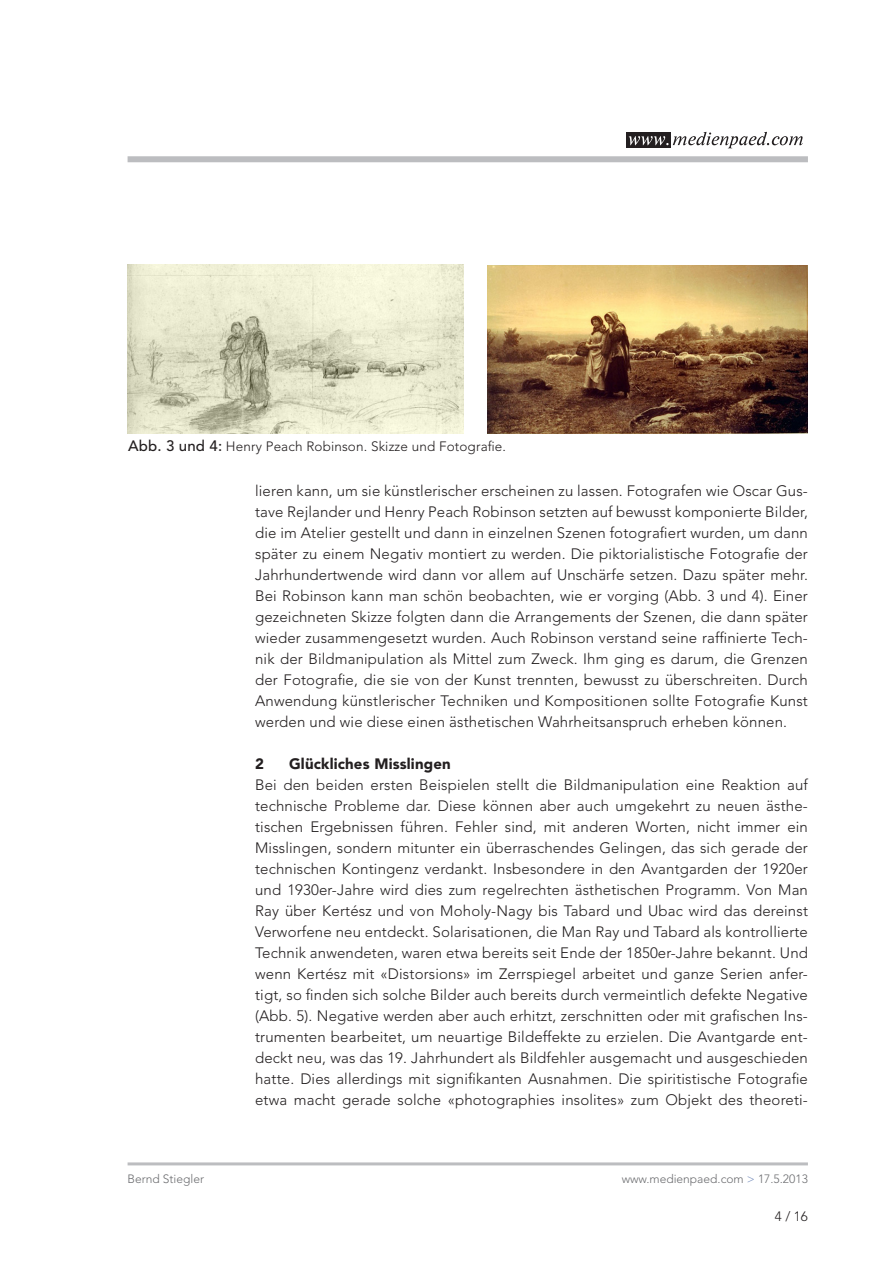
<style>
.page{position:relative;width:893px;height:1263px;background:#fff}
.page>*{position:absolute;margin:0;border:0;box-sizing:border-box;transform-origin:0 0}
.t1{font:300 15px/21px "Avenir LT Std";letter-spacing:.01em;color:#231f20;text-align:justify}
.t2{font:900 15px "Avenir LT Std";letter-spacing:.01em;color:#231f20}
.t3{font:300 13.5px "Avenir LT Std";letter-spacing:.01em;color:#231f20}
.t4{font:300 12px "Avenir LT Std";color:#6c6d70}
.s1{font-weight:500;font-size:15px}
.s2{color:#748cbb}
</style>
<div class="page">
<div style="left:128px;top:156px;width:680px;height:6px;background:#bcbdc0"></div>
<hr style="left:128px;top:1162px;width:680px;height:3px;background:#bcbdc0">
<div style="left:626px;top:133px;width:45px;height:15px;background:#231f20"></div>
<svg style="left:629px;top:132px;width:174px;height:16px"></svg>
<img style="left:128px;top:265px;width:335px;height:168px">
<img style="left:487px;top:265px;width:321px;height:168px">
<p class="t3" style="left:128px;top:438px;width:379px"><span class="s1">Abb. 3 und 4:</span> Henry Peach Robinson. Skizze und Fotografie.</p>
<p class="t1" style="left:255px;top:480px;width:554px">lieren kann, um sie künstlerischer erscheinen zu lassen. Fotografen wie Oscar Gus&shy;tave Rejlander und Henry Peach Robinson setzten auf bewusst komponierte Bilder, die im Atelier gestellt und dann in einzelnen Szenen fotografiert wurden, um dann später zu einem Negativ montiert zu werden. Die piktorialistische Fotografie der Jahrhundertwende wird dann vor allem auf Unschärfe setzen. Dazu später mehr.<br>Bei Robinson kann man schön beobachten, wie er vorging (Abb. 3 und 4). Einer gezeichneten Skizze folgten dann die Arrangements der Szenen, die dann später wieder zusammengesetzt wurden. Auch Robinson verstand seine raffinierte Tech&shy;nik der Bildmanipulation als Mittel zum Zweck. Ihm ging es darum, die Grenzen der Fotografie, die sie von der Kunst trennten, bewusst zu überschreiten. Durch Anwendung künstlerischer Techniken und Kompositionen sollte Fotografie Kunst werden und wie diese einen ästhetischen Wahrheitsanspruch erheben können.</p>
<p class="t2" style="left:255px;top:755px;width:10px">2</p>
<p class="t2" style="left:289px;top:755px;width:163px">Glückliches Misslingen</p>
<p class="t1" style="left:255px;top:774px;width:554px">Bei den beiden ersten Beispielen stellt die Bildmanipulation eine Reaktion auf technische Probleme dar. Diese können aber auch umgekehrt zu neuen ästhe&shy;tischen Ergebnissen führen. Fehler sind, mit anderen Worten, nicht immer ein Misslingen, sondern mitunter ein überraschendes Gelingen, das sich gerade der technischen Kontingenz verdankt. Insbesondere in den Avantgarden der 1920er und 1930er-Jahre wird dies zum regelrechten ästhetischen Programm. Von Man Ray über Kertész und von Moholy-Nagy bis Tabard und Ubac wird das dereinst Verworfene neu entdeckt. Solarisationen, die Man Ray und Tabard als kontrollierte Technik anwendeten, waren etwa bereits seit Ende der 1850er-Jahre bekannt. Und wenn Kertész mit «Distorsions» im Zerrspiegel arbeitet und ganze Serien anfer&shy;tigt, so finden sich solche Bilder auch bereits durch vermeintlich defekte Negative (Abb. 5). Negative werden aber auch erhitzt, zerschnitten oder mit grafischen Ins&shy;trumenten bearbeitet, um neuartige Bildeffekte zu erzielen. Die Avantgarde ent&shy;deckt neu, was das 19. Jahrhundert als Bildfehler ausgemacht und ausgeschieden hatte. Dies allerdings mit signifikanten Ausnahmen. Die spiritistische Fotografie etwa macht gerade solche «photographies insolites» zum Objekt des theoreti-</p>
<p class="t4" style="left:128px;top:1171px;width:78px">Bernd Stiegler</p>
<p class="t4" style="left:622px;top:1171px;width:188px">www.medienpaed.com <span class="s2">&gt;</span> 17.5.2013</p>
<p class="t3" style="left:775px;top:1208px;width:35px">4 / 16</p>
</div>
